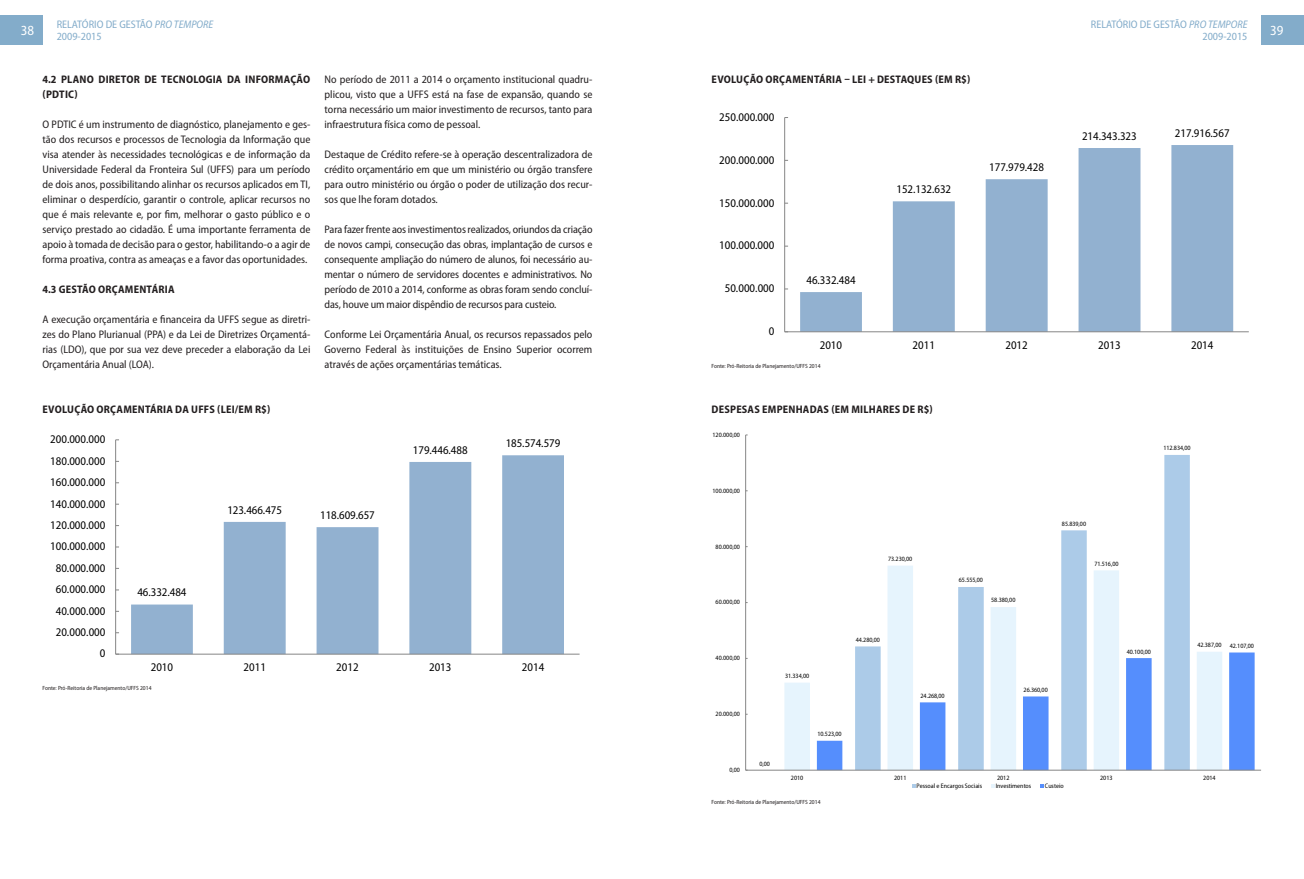
<style>
.page{position:relative;width:1304px;height:879px;background:#fff}
.page>*{position:absolute;margin:0;border:0;box-sizing:border-box;transform-origin:0 0}
.t1{font:semi-condensed 14px "Myriad Pro";color:#fff}
.t2{font:semi-condensed 11.8px "Myriad Pro";letter-spacing:-.005em;color:#000}
.t3{font:semi-condensed 11px/15px "Myriad Pro";color:#231f20;text-align:justify}
.t4{font:700 semi-condensed 11px/15px "Myriad Pro";letter-spacing:.02em;color:#231f20}
.t5{font:semi-condensed 11px/12px "Myriad Pro";color:#83acca}
.t6{font:semi-condensed 6.5px "Myriad Pro";letter-spacing:-.005em;color:#000}
.t7{font:semi-condensed 6px "Myriad Pro";color:#231f20}
.s1{font-style:italic}
</style>
<div class="page">
<div style="left:0;top:15px;width:43px;height:30px;background:#83acca"></div>
<div style="left:1262px;top:15px;width:42px;height:30px;background:#83acca"></div>
<svg style="left:131px;top:455px;width:433px;height:199px"></svg>
<hr style="left:115px;top:440px;width:1px;height:214px;background:#868686">
<hr style="left:116px;top:654px;width:464px;height:1px;background:#868686">
<svg style="left:800px;top:145px;width:433px;height:186px;fill:#92b1d0"></svg>
<hr style="left:784px;top:117px;width:1px;height:215px;background:#868686">
<hr style="left:785px;top:331px;width:464px;height:1px;background:#868686">
<svg style="left:1061px;top:455px;width:129px;height:110px"></svg>
<svg style="left:784px;top:565px;width:406px;height:205px"></svg>
<svg style="left:817px;top:652px;width:438px;height:118px"></svg>
<hr style="left:745px;top:435px;width:1px;height:335px;background:#868686">
<hr style="left:746px;top:770px;width:515px;height:1px;background:#868686">
<svg style="left:912px;top:784px;width:3px;height:4px"></svg>
<svg style="left:991px;top:784px;width:3px;height:4px"></svg>
<svg style="left:1040px;top:784px;width:4px;height:4px"></svg>
<p class="t5" style="left:57px;top:18px;width:158px">RELATÓRIO DE GESTÃO <span class="s1">PRO TEMPORE<br></span>2009-2015</p>
<p class="t5" style="left:1091px;top:18px;width:158px;text-align:right">RELATÓRIO DE GESTÃO <span class="s1">PRO TEMPORE<br></span>2009-2015</p>
<p class="t1" style="left:21px;top:23px;width:15px">38</p>
<p class="t1" style="left:1270px;top:23px;width:15px">39</p>
<p class="t4" style="left:43px;top:72px;width:269px">4.2 PLANO DIRETOR DE TECNOLOGIA DA INFORMAÇÃO (PDTIC</p>
<p class="t4" style="left:74px;top:87px;width:5px">)</p>
<p class="t3" style="left:43px;top:117px;width:269px">O PDTIC é um instrumento de diagnóstico, planejamento e ges&shy;tão dos recursos e processos de Tecnologia da Informação que visa atender às necessidades tecnológicas e de informação da Universidade Federal da Fronteira Sul (UFFS) para um período de dois anos, possibilitando alinhar os recursos aplicados em TI, eliminar o desperdício, garantir o controle, aplicar recursos no que é mais relevante e, por fim, melhorar o gasto público e o serviço prestado ao cidadão. É uma importante ferramenta de apoio à tomada de decisão para o gestor, habilitando-o a agir de forma proativa, contra as ameaças e a favor das oportunidades.</p>
<p class="t4" style="left:43px;top:282px;width:134px">4.3 GESTÃO ORÇAMENTÁRIA</p>
<p class="t3" style="left:43px;top:312px;width:269px">A execução orçamentária e financeira da UFFS segue as diretri&shy;zes do Plano Plurianual (PPA) e da Lei de Diretrizes Orçamentá&shy;rias (LDO), que por sua vez deve preceder a elaboração da Lei Orçamentária Anual (LOA).</p>
<p class="t3" style="left:325px;top:72px;width:269px">No período de 2011 a 2014 o orçamento institucional quadru&shy;plicou, visto que a UFFS está na fase de expansão, quando se torna necessário um maior investimento de recursos, tanto para infraestrutura física como de pessoal.</p>
<p class="t3" style="left:325px;top:147px;width:269px">Destaque de Crédito refere-se à operação descentralizadora de crédito orçamentário em que um ministério ou órgão transfere para outro ministério ou órgão o poder de utilização dos recur&shy;sos que lhe foram dotados.</p>
<p class="t3" style="left:325px;top:222px;width:269px">Para fazer frente aos investimentos realizados, oriundos da criação de novos campi, consecução das obras, implantação de cursos e consequente ampliação do número de alunos, foi necessário au&shy;mentar o número de servidores docentes e administrativos. No período de 2010 a 2014, conforme as obras foram sendo concluí&shy;das, houve um maior dispêndio de recursos para custeio.</p>
<p class="t3" style="left:325px;top:327px;width:269px">Conforme Lei Orçamentária Anual, os recursos repassados pelo Governo Federal às instituições de Ensino Superior ocorrem através de ações orçamentárias temáticas.</p>
<p class="t4" style="left:43px;top:402px;width:229px">EVOLUÇÃO ORÇAMENTÁRIA DA UFFS (LEI/EM R$)</p>
<p class="t2" style="left:50px;top:433px;width:57px">200.000.000</p>
<p class="t2" style="left:50px;top:454px;width:57px">180.000.000</p>
<p class="t2" style="left:50px;top:476px;width:57px">160.000.000</p>
<p class="t2" style="left:50px;top:497px;width:57px">140.000.000</p>
<p class="t2" style="left:50px;top:518px;width:57px">120.000.000</p>
<p class="t2" style="left:50px;top:540px;width:57px">100.000.000</p>
<p class="t2" style="left:56px;top:561px;width:51px">80.000.000</p>
<p class="t2" style="left:56px;top:583px;width:51px">60.000.000</p>
<p class="t2" style="left:56px;top:604px;width:51px">40.000.000</p>
<p class="t2" style="left:56px;top:626px;width:51px">20.000.000</p>
<p class="t2" style="left:100px;top:647px;width:7px">0</p>
<p class="t2" style="left:137px;top:586px;width:51px">46.332.484</p>
<p class="t2" style="left:227px;top:503px;width:56px">123.466.475</p>
<p class="t2" style="left:320px;top:508px;width:56px">118.609.657</p>
<p class="t2" style="left:413px;top:443px;width:56px">179.446.488</p>
<p class="t2" style="left:506px;top:437px;width:56px">185.574.579</p>
<p class="t2" style="left:151px;top:661px;width:24px">2010</p>
<p class="t2" style="left:243px;top:661px;width:24px">2011</p>
<p class="t2" style="left:336px;top:661px;width:24px">2012</p>
<p class="t2" style="left:429px;top:661px;width:24px">2013</p>
<p class="t2" style="left:522px;top:661px;width:24px">2014</p>
<p class="t7" style="left:43px;top:684px;width:110px">Fonte: Pró-Reitoria de Planejamento/UFFS 2014</p>
<p class="t4" style="left:712px;top:72px;width:260px">EVOLUÇÃO ORÇAMENTÁRIA – LEI + DESTAQUES (EM R$)</p>
<p class="t2" style="left:719px;top:110px;width:57px">250.000.000</p>
<p class="t2" style="left:719px;top:153px;width:57px">200.000.000</p>
<p class="t2" style="left:719px;top:196px;width:57px">150.000.000</p>
<p class="t2" style="left:719px;top:239px;width:57px">100.000.000</p>
<p class="t2" style="left:725px;top:282px;width:51px">50.000.000</p>
<p class="t2" style="left:769px;top:325px;width:7px">0</p>
<p class="t2" style="left:806px;top:273px;width:51px">46.332.484</p>
<p class="t2" style="left:896px;top:183px;width:56px">152.132.632</p>
<p class="t2" style="left:989px;top:161px;width:56px">177.979.428</p>
<p class="t2" style="left:1082px;top:129px;width:56px">214.343.323</p>
<p class="t2" style="left:1175px;top:126px;width:56px">217.916.567</p>
<p class="t2" style="left:820px;top:339px;width:24px">2010</p>
<p class="t2" style="left:913px;top:339px;width:24px">2011</p>
<p class="t2" style="left:1005px;top:339px;width:24px">2012</p>
<p class="t2" style="left:1098px;top:339px;width:24px">2013</p>
<p class="t2" style="left:1191px;top:339px;width:24px">2014</p>
<p class="t7" style="left:711px;top:362px;width:110px">Fonte: Pró-Reitoria de Planejamento/UFFS 2014</p>
<p class="t4" style="left:712px;top:402px;width:147px">DESPESAS EMPENHADAS (EM MILHARES</p>
<p class="t4" style="left:903px;top:402px;width:32px">DE R$)</p>
<p class="t6" style="left:712px;top:431px;width:29px">120.000,00</p>
<p class="t6" style="left:1163px;top:445px;width:29px">112.834,00</p>
<p class="t6" style="left:712px;top:487px;width:29px">100.000,00</p>
<p class="t6" style="left:716px;top:543px;width:26px">80.000,00</p>
<p class="t6" style="left:716px;top:599px;width:26px">60.000,00</p>
<p class="t6" style="left:888px;top:555px;width:26px">73.230,00</p>
<p class="t6" style="left:959px;top:577px;width:26px">65.555,00</p>
<p class="t6" style="left:991px;top:597px;width:26px">58.380,00</p>
<p class="t6" style="left:1062px;top:520px;width:26px">85.839,00</p>
<p class="t6" style="left:1094px;top:560px;width:26px">71.516,00</p>
<p class="t6" style="left:716px;top:654px;width:26px">40.000,00</p>
<p class="t6" style="left:716px;top:710px;width:26px">20.000,00</p>
<p class="t6" style="left:785px;top:672px;width:26px">31.334,00</p>
<p class="t6" style="left:856px;top:636px;width:26px">44.280,00</p>
<p class="t6" style="left:817px;top:730px;width:26px">10.523,00</p>
<p class="t6" style="left:921px;top:692px;width:26px">24.268,00</p>
<p class="t6" style="left:1024px;top:686px;width:26px">26.360,00</p>
<p class="t6" style="left:1127px;top:648px;width:26px">40.100,00</p>
<p class="t6" style="left:1197px;top:641px;width:26px">42.387,00</p>
<p class="t6" style="left:1230px;top:642px;width:26px">42.107,00</p>
<p class="t6" style="left:729px;top:766px;width:12px">0,00</p>
<p class="t6" style="left:759px;top:760px;width:12px">0,00</p>
<p class="t6" style="left:791px;top:774px;width:14px">2010</p>
<p class="t6" style="left:894px;top:774px;width:14px">2011</p>
<p class="t6" style="left:997px;top:774px;width:14px">2012</p>
<p class="t6" style="left:1100px;top:774px;width:14px">2013</p>
<p class="t6" style="left:1203px;top:774px;width:14px">2014</p>
<p class="t6" style="left:917px;top:782px;width:67px">Pessoal e Encargos Sociais</p>
<p class="t6" style="left:996px;top:782px;width:37px">Investimentos</p>
<p class="t6" style="left:1045px;top:782px;width:20px">Custeio</p>
<p class="t7" style="left:711px;top:798px;width:110px">Fonte: Pró-Reitoria de Planejamento/UFFS 2014</p>
</div>
